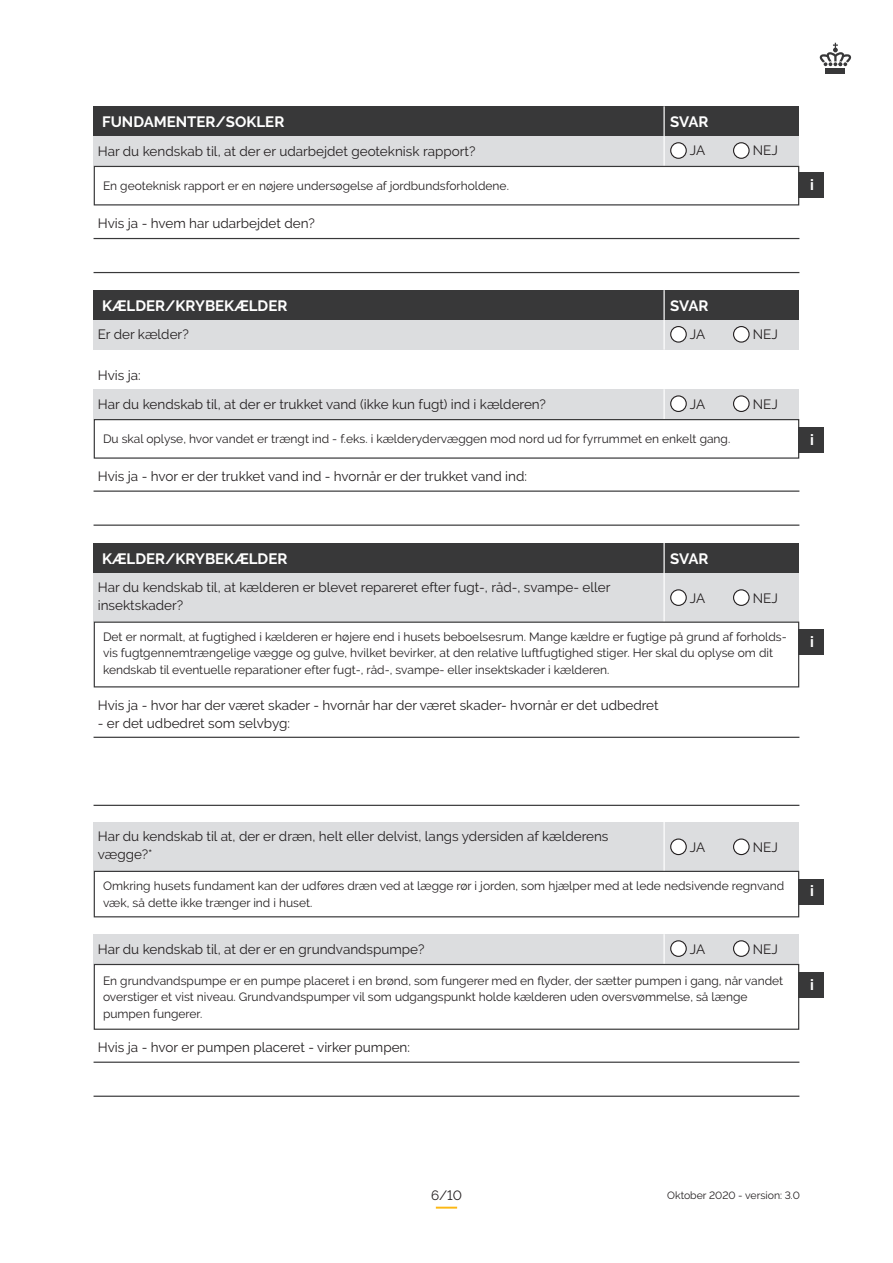
<style>
.page{position:relative;width:893px;height:1263px;background:#fff}
.page>*{position:absolute;margin:0;border:0;box-sizing:border-box;transform-origin:0 0}
.Rubrik_11_13{font:700 15px "Raleway";color:#fff}
.Brød_8_12{font:13.5px/18px "Raleway";color:#231f20}
.Brød_8_12-2{font:12px/16.5px "Raleway";color:#231f20}
.Brød_8_12-3{font:10.5px "Raleway";color:#231f20}
</style>
<div class="page">
<svg style="left:436px;top:1207px;width:21px;height:1px"></svg>
<div style="left:94px;top:136px;width:705px;height:30px;background:#dcdddf"></div>
<hr style="left:663px;top:136px;width:2px;height:30px;background:#fff">
<div style="left:94px;top:166px;width:705px;height:39px;border:1px solid #383839"></div>
<div style="left:671px;top:143px;width:15px;height:15px;background:#fff;border-radius:50%"></div>
<div style="left:670px;top:142px;width:17px;height:17px;border:1px solid #231f20;border-radius:50%"></div>
<div style="left:734px;top:143px;width:15px;height:15px;background:#fff;border-radius:50%"></div>
<div style="left:733px;top:142px;width:17px;height:17px;border:1px solid #231f20;border-radius:50%"></div>
<div style="left:798px;top:172px;width:26px;height:26px;background:#383839"></div>
<hr style="left:94px;top:238px;width:705px;height:1px;background:#383839">
<hr style="left:94px;top:490px;width:705px;height:2px;background:#383839">
<hr style="left:94px;top:272px;width:705px;height:1px;background:#383839">
<hr style="left:94px;top:524px;width:705px;height:2px;background:#383839">
<div style="left:94px;top:290px;width:705px;height:30px;background:#383839"></div>
<div style="left:94px;top:320px;width:705px;height:30px;background:#dcdddf"></div>
<hr style="left:663px;top:290px;width:2px;height:30px;background:#fff">
<hr style="left:663px;top:320px;width:2px;height:30px;background:#fff">
<div style="left:671px;top:327px;width:15px;height:15px;background:#fff;border-radius:50%"></div>
<div style="left:670px;top:326px;width:17px;height:17px;border:1px solid #231f20;border-radius:50%"></div>
<div style="left:734px;top:327px;width:15px;height:15px;background:#fff;border-radius:50%"></div>
<div style="left:733px;top:326px;width:17px;height:17px;border:1px solid #231f20;border-radius:50%"></div>
<div style="left:94px;top:389px;width:705px;height:30px;background:#dcdddf"></div>
<hr style="left:663px;top:389px;width:2px;height:30px;background:#fff">
<div style="left:94px;top:419px;width:705px;height:40px;border:1px solid #383839"></div>
<div style="left:671px;top:396px;width:15px;height:15px;background:#fff;border-radius:50%"></div>
<div style="left:670px;top:395px;width:17px;height:17px;border:1px solid #231f20;border-radius:50%"></div>
<div style="left:734px;top:396px;width:15px;height:15px;background:#fff;border-radius:50%"></div>
<div style="left:733px;top:395px;width:17px;height:17px;border:1px solid #231f20;border-radius:50%"></div>
<div style="left:798px;top:427px;width:26px;height:26px;background:#383839"></div>
<hr style="left:825px;top:72px;width:20px;height:2px;background:#383839">
<hr style="left:825px;top:68px;width:20px;height:2px;background:#383839">
<svg style="left:820px;top:43px;width:31px;height:23px"></svg>
<div style="left:94px;top:106px;width:705px;height:30px;background:#383839"></div>
<hr style="left:663px;top:106px;width:2px;height:30px;background:#fff">
<div style="left:94px;top:543px;width:705px;height:30px;background:#383839"></div>
<hr style="left:663px;top:543px;width:2px;height:30px;background:#fff">
<div style="left:94px;top:573px;width:705px;height:48px;background:#dcdddf"></div>
<hr style="left:663px;top:573px;width:2px;height:49px;background:#fff">
<div style="left:671px;top:590px;width:15px;height:15px;background:#fff;border-radius:50%"></div>
<div style="left:670px;top:589px;width:17px;height:17px;border:1px solid #231f20;border-radius:50%"></div>
<div style="left:734px;top:590px;width:15px;height:15px;background:#fff;border-radius:50%"></div>
<div style="left:733px;top:589px;width:17px;height:17px;border:1px solid #231f20;border-radius:50%"></div>
<div style="left:94px;top:621px;width:705px;height:66px;border:1px solid #383839"></div>
<div style="left:798px;top:630px;width:26px;height:25px;background:#383839"></div>
<hr style="left:94px;top:737px;width:705px;height:1px;background:#383839">
<hr style="left:94px;top:805px;width:705px;height:1px;background:#383839">
<div style="left:94px;top:822px;width:705px;height:49px;background:#dcdddf"></div>
<hr style="left:663px;top:822px;width:2px;height:49px;background:#fff">
<div style="left:94px;top:871px;width:705px;height:46px;border:1px solid #383839"></div>
<div style="left:671px;top:839px;width:15px;height:15px;background:#fff;border-radius:50%"></div>
<div style="left:670px;top:838px;width:17px;height:17px;border:1px solid #231f20;border-radius:50%"></div>
<div style="left:734px;top:839px;width:15px;height:15px;background:#fff;border-radius:50%"></div>
<div style="left:733px;top:838px;width:17px;height:17px;border:1px solid #231f20;border-radius:50%"></div>
<div style="left:798px;top:879px;width:26px;height:25px;background:#383839"></div>
<div style="left:94px;top:934px;width:705px;height:30px;background:#dcdddf"></div>
<hr style="left:663px;top:934px;width:2px;height:30px;background:#fff">
<div style="left:94px;top:964px;width:705px;height:66px;border:1px solid #383839"></div>
<div style="left:671px;top:941px;width:15px;height:15px;background:#fff;border-radius:50%"></div>
<div style="left:670px;top:940px;width:17px;height:17px;border:1px solid #231f20;border-radius:50%"></div>
<div style="left:734px;top:941px;width:15px;height:15px;background:#fff;border-radius:50%"></div>
<div style="left:733px;top:940px;width:17px;height:17px;border:1px solid #231f20;border-radius:50%"></div>
<div style="left:798px;top:972px;width:26px;height:25px;background:#383839"></div>
<hr style="left:94px;top:1061px;width:705px;height:2px;background:#383839">
<hr style="left:94px;top:1095px;width:705px;height:2px;background:#383839">
<p class="Rubrik_11_13" style="left:102px;top:113px;width:184px">FUNDAMENTER/SOKLER</p>
<p class="Rubrik_11_13" style="left:670px;top:113px;width:40px">SVAR</p>
<p class="Brød_8_12" style="left:98px;top:142px;width:379px">Har du kendskab til, at der er udarbejdet geoteknisk rapport?</p>
<p class="Brød_8_12" style="left:690px;top:142px;width:17px">JA</p>
<p class="Brød_8_12" style="left:753px;top:142px;width:27px">NEJ</p>
<p class="Brød_8_12-2" style="left:103px;top:177px;width:407px">En geoteknisk rapport er en nøjere undersøgelse af jordbundsforholdene.</p>
<p class="Rubrik_11_13" style="left:810px;top:176px;width:5px">i</p>
<p class="Brød_8_12" style="left:98px;top:214px;width:219px">Hvis ja - hvem har udarbejdet den?</p>
<p class="Rubrik_11_13" style="left:102px;top:297px;width:187px">KÆLDER/KRYBEKÆLDER</p>
<p class="Brød_8_12" style="left:98px;top:326px;width:92px">Er der kælder?</p>
<p class="Brød_8_12" style="left:98px;top:366px;width:45px">Hvis ja:</p>
<p class="Rubrik_11_13" style="left:670px;top:297px;width:40px">SVAR</p>
<p class="Brød_8_12" style="left:690px;top:325px;width:17px">JA</p>
<p class="Brød_8_12" style="left:753px;top:325px;width:27px">NEJ</p>
<p class="Brød_8_12" style="left:98px;top:395px;width:450px">Har du kendskab til, at der er trukket vand (ikke kun fugt) ind i kælderen?</p>
<p class="Brød_8_12" style="left:690px;top:395px;width:17px">JA</p>
<p class="Brød_8_12" style="left:753px;top:395px;width:27px">NEJ</p>
<p class="Brød_8_12-2" style="left:103px;top:430px;width:629px">Du skal oplyse, hvor vandet er trængt ind - f.eks. i kælderydervæggen mod nord ud for fyrrummet en enkelt gang.</p>
<p class="Rubrik_11_13" style="left:810px;top:431px;width:5px">i</p>
<p class="Brød_8_12" style="left:98px;top:467px;width:431px">Hvis ja - hvor er der trukket vand ind - hvornår er der trukket vand ind:</p>
<p class="Rubrik_11_13" style="left:102px;top:550px;width:187px">KÆLDER/KRYBEKÆLDER</p>
<p class="Rubrik_11_13" style="left:670px;top:550px;width:40px">SVAR</p>
<p class="Brød_8_12" style="left:98px;top:578px;width:514px">Har du kendskab til, at kælderen er blevet repareret efter fugt-, råd-, svampe- eller insektskader?</p>
<p class="Brød_8_12" style="left:690px;top:589px;width:17px">JA</p>
<p class="Brød_8_12" style="left:753px;top:589px;width:27px">NEJ</p>
<p class="Brød_8_12-2" style="left:103px;top:628px;width:685px">Det er normalt, at fugtighed i kælderen er højere end i husets beboelsesrum. Mange kældre er fugtige på grund af forholds&shy;vis fugtgennemtrængelige vægge og gulve, hvilket bevirker, at den relative luftfugtighed stiger. Her skal du oplyse om dit kendskab til eventuelle reparationer efter fugt-, råd-, svampe- eller insektskader i kælderen.</p>
<p class="Rubrik_11_13" style="left:810px;top:633px;width:5px">i</p>
<p class="Brød_8_12" style="left:98px;top:696px;width:562px">Hvis ja - hvor har der været skader - hvornår har der været skader- hvornår er det udbedret</p>
<p class="Brød_8_12" style="left:98px;top:714px;width:194px">- er det udbedret som selvbyg:</p>
<p class="Brød_8_12" style="left:98px;top:828px;width:512px">Har du kendskab til at, der er dræn, helt eller delvist, langs ydersiden af kælderens</p>
<p class="Brød_8_12" style="left:98px;top:846px;width:56px">vægge?*</p>
<p class="Brød_8_12" style="left:690px;top:838px;width:17px">JA</p>
<p class="Brød_8_12" style="left:753px;top:838px;width:27px">NEJ</p>
<p class="Brød_8_12-2" style="left:103px;top:877px;width:683px">Omkring husets fundament kan der udføres dræn ved at lægge rør i jorden, som hjælper med at lede nedsivende regnvand væk, så dette ikke trænger ind i huset.</p>
<p class="Rubrik_11_13" style="left:810px;top:882px;width:5px">i</p>
<p class="Brød_8_12" style="left:98px;top:940px;width:328px">Har du kendskab til, at der er en grundvandspumpe?</p>
<p class="Brød_8_12" style="left:690px;top:940px;width:17px">JA</p>
<p class="Brød_8_12" style="left:753px;top:940px;width:27px">NEJ</p>
<p class="Brød_8_12-2" style="left:103px;top:972px;width:682px">En grundvandspumpe er en pumpe placeret i en brønd, som fungerer med en flyder, der sætter pumpen i gang, når vandet overstiger et vist niveau. Grundvandspumper vil som udgangspunkt holde kælderen uden oversvømmelse, så længe</p>
<p class="Brød_8_12-2" style="left:103px;top:1005px;width:101px">pumpen fungerer.</p>
<p class="Rubrik_11_13" style="left:810px;top:976px;width:5px">i</p>
<p class="Brød_8_12" style="left:98px;top:1038px;width:314px">Hvis ja - hvor er pumpen placeret - virker pumpen:</p>
<p class="Brød_8_12" style="left:431px;top:1186px;width:32px">6/10</p>
<p class="Brød_8_12-3" style="left:667px;top:1189px;width:134px">Oktober 2020 - version: 3.0</p>
</div>
